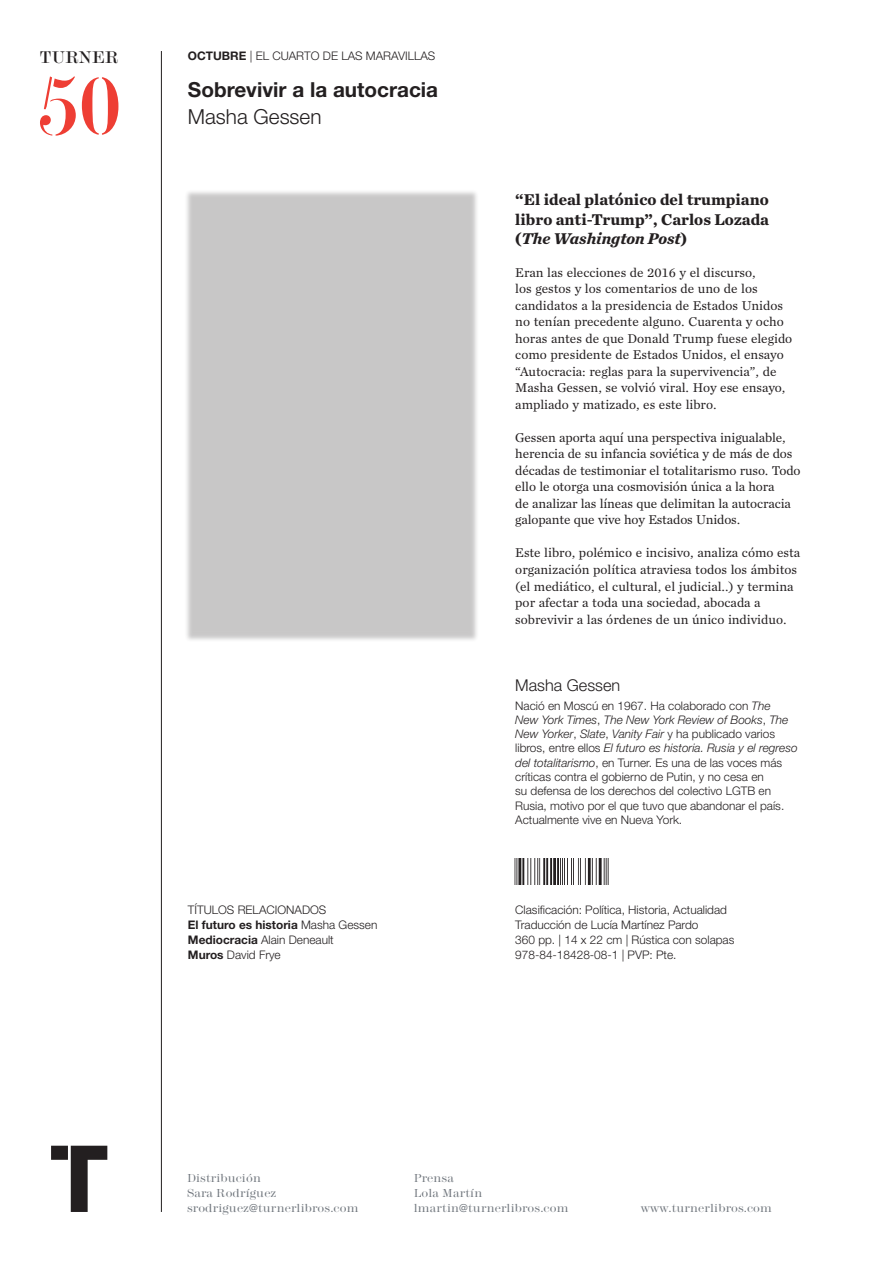
<style>
.page{position:relative;width:893px;height:1263px;background:#fff}
.page>*{position:absolute;margin:0;border:0;box-sizing:border-box;transform-origin:0 0}
.t1{font:700 20.7px/26.7px "Helvetica Neue LT Std";color:#231f20}
.t2{font:17.4px "Modern 20 BT Roman B";color:#231f20}
.t3{font:700 16.35px/19.2px "Chronicle Text G1";color:#231f20;text-align:justify}
.t4{font:300 16.35px "Helvetica Neue LT Std";color:#231f20}
.t5{font:13.35px/16.5px "Chronicle Text G1";color:#231f20}
.t6{font:300 12px/15px "Modern No 216";letter-spacing:.01em;color:#6f757c}
.t7{font:300 11.85px/14.2px "Helvetica Neue LT Std";color:#231f20}
.s1{font-weight:700}
.s2{font-weight:300}
.s3{font-style:italic}
</style>
<div class="page">
<hr style="left:161px;top:51px;width:1px;height:1161px;background:#231f20">
<svg style="left:51px;top:1146px;width:56px;height:66px"></svg>
<svg style="left:82px;top:77px;width:36px;height:58px"></svg>
<svg style="left:40px;top:76px;width:36px;height:60px"></svg>
<div style="left:184px;top:189px;width:295px;height:453px;background:#c8c7c7"></div>
<img style="left:514px;top:858px;width:95px;height:26px">
<h2 class="t2" style="left:39px;top:46px;width:81px">TURNER</h2>
<p class="t7" style="left:188px;top:49px;width:249px"><span class="s1">OCTUBRE</span> | EL CUARTO DE LAS MARAVILLAS</p>
<p class="t1" style="left:188px;top:76px;width:252px">Sobrevivir a la autocracia<br><span class="s2">Masha Gessen</span></p>
<p class="t7" style="left:188px;top:902px;width:191px;line-height:14.9px">TÍTULOS RELACIONADOS<br><span class="s1">El futuro es historia</span> Masha Gessen<br><span class="s1">Mediocracia</span> Alain Deneault<br><span class="s1">Muros</span> David Frye</p>
<p class="t3" style="left:515px;top:189px;width:255px">“El ideal platónico del trumpiano libro anti-Trump”, Carlos Lozada (<span class="s3">The Washington Post</span>)</p>
<p class="t5" style="left:515px;top:263px;width:279px">Eran las elecciones de 2016 y el discurso,<br>los gestos y los comentarios de uno de los candidatos a la presidencia de Estados Unidos no tenían precedente alguno. Cuarenta y ocho horas antes de que Donald Trump fuese elegido como presidente de Estados Unidos, el ensayo “Autocracia: reglas para la supervivencia”, de Masha Gessen, se volvió viral. Hoy ese ensayo, ampliado y matizado, es este libro.</p>
<p class="t5" style="left:515px;top:428px;width:287px">Gessen aporta aquí una perspectiva inigualable, herencia de su infancia soviética y de más de dos décadas de testimoniar el totalitarismo ruso. Todo ello le otorga una cosmovisión única a la hora<br>de analizar las líneas que delimitan la autocracia galopante que vive hoy Estados Unidos.</p>
<p class="t5" style="left:515px;top:544px;width:286px">Este libro, polémico e incisivo, analiza cómo esta organización política atraviesa todos los ámbitos (el mediático, el cultural, el judicial…) y termina por afectar a toda una sociedad, abocada a sobrevivir a las órdenes de un único individuo.</p>
<p class="t4" style="left:515px;top:675px;width:106px">Masha Gessen</p>
<p class="t7" style="left:515px;top:698px;width:284px">Nació en Moscú en 1967. Ha colaborado con <span class="s3">The<br>New York Times</span>, <span class="s3">The New York Review of Books</span>, <span class="s3">The New Yorker</span>, <span class="s3">Slate</span>, <span class="s3">Vanity Fair</span> y ha publicado varios libros, entre ellos <span class="s3">El futuro es historia. Rusia y el regreso del totalitarismo</span>, en Turner. Es una de las voces más críticas contra el gobierno de Putin, y no cesa en<br>su defensa de los derechos del colectivo LGTB en Rusia, motivo por el que tuvo que abandonar el país.<br>Actualmente vive en Nueva York.</p>
<p class="t7" style="left:515px;top:902px;width:221px;line-height:14.9px">Clasificación: Política, Historia, Actualidad Traducción de Lucía Martínez Pardo<br>360 pp. | 14 x 22 cm | Rústica con solapas 978-84-18428-08-1 | PVP: Pte.</p>
<p class="t6" style="left:187px;top:1171px;width:173px">Distribución<br>Sara Rodríguez srodriguez@turnerlibros.com</p>
<p class="t6" style="left:414px;top:1171px;width:156px">Prensa<br>Lola Martín lmartin@turnerlibros.com</p>
<p class="t6" style="left:641px;top:1201px;width:133px">www.turnerlibros.com</p>
</div>
